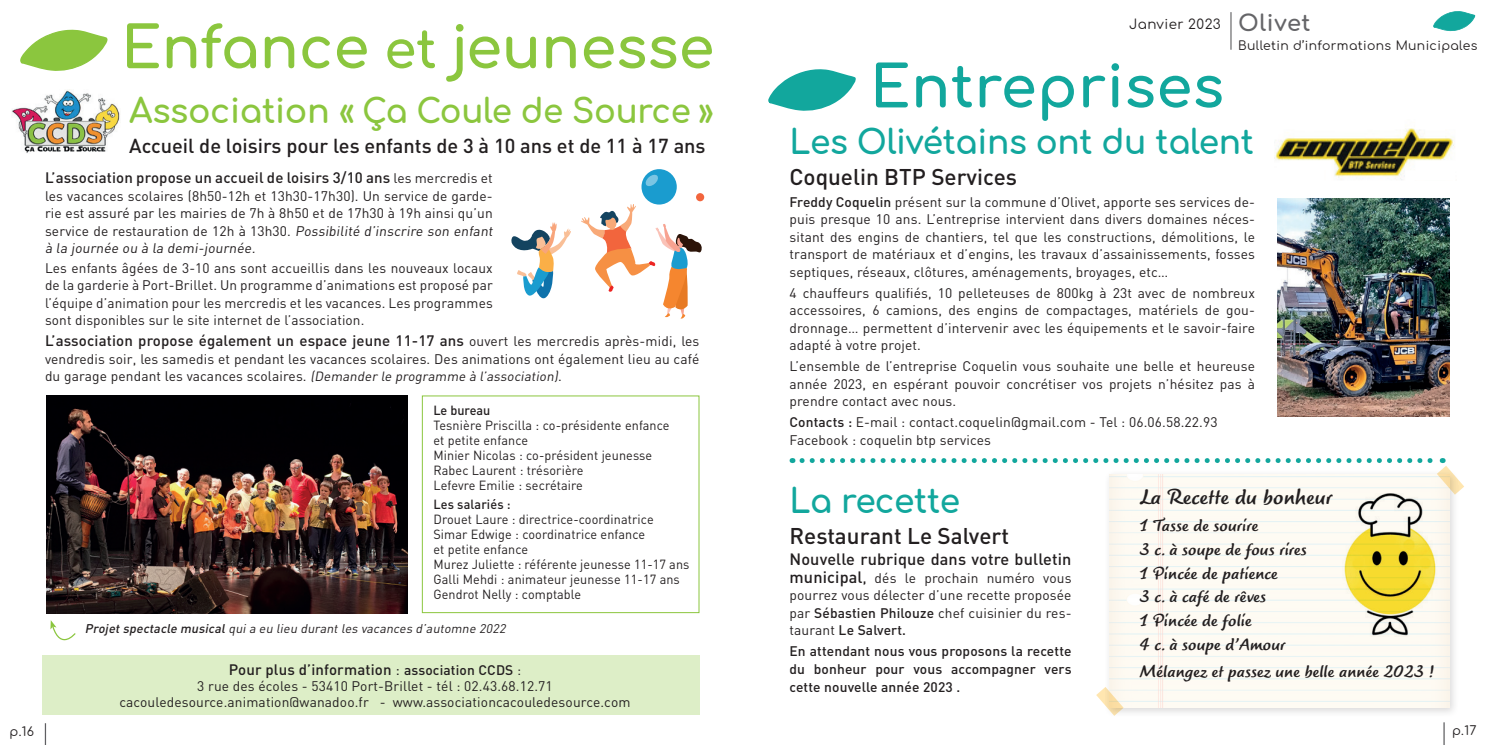
<style>
.page{position:relative;width:1489px;height:745px;background:#fff}
.page>*{position:absolute;margin:0;border:0;box-sizing:border-box;transform-origin:0 0}
.t1{font:700 57.5px "Comfortaa";color:#8bc63e}
.t2{font:700 57.5px "Comfortaa";letter-spacing:.01em;color:#12a79d}
.t3{font:700 33.75px "Comfortaa";letter-spacing:-.01em;color:#12a79d}
.t4{font:700 33.75px "Comfortaa";letter-spacing:-.01em;color:#8bc63e}
.t5{font:25px "Cheese";letter-spacing:.01em;color:#231f20}
.t6{font:500 22.5px "DIN";color:#231f20}
.t7{font:700 22.5px "Comfortaa";letter-spacing:.03em;color:#656568}
.t8{font:20px/23.8px "Cheese";letter-spacing:.01em;color:#231f20}
.t9{font:500 20px "DIN";color:#231f20}
.t10{font:500 16.25px "DIN";letter-spacing:.01em;color:#231f20}
.t11{font:500 15px "DIN";letter-spacing:.01em;color:#231f20}
.t12{font:13.75px/17.5px "DIN";letter-spacing:.01em;color:#231f20;text-align:justify}
.t13{font:500 13.75px/17.5px "DIN";letter-spacing:.01em;color:#231f20;text-align:justify}
.t14{font:13.5px "Comfortaa";letter-spacing:.03em;color:#231f20}
.t15{font:13.12px/15px "DIN";letter-spacing:.01em;color:#231f20;scale:.96 1}
.t16{font:500 13.12px "DIN";letter-spacing:.01em;color:#231f20;scale:.96 1}
.t17{font:italic 12.5px "DIN";color:#231f20}
.t18{font:12.5px "Comfortaa";color:#231f20}
.t19{font:12.38px "Comfortaa";letter-spacing:.03em;color:#231f20}
.s1{font-size:52.5px}
.s2{font-weight:500}
.s3{font-weight:500;font-size:16.25px}
.s4{font-weight:400;font-size:13.75px}
.s5{font-style:italic;font-size:13.25px}
.s6{font-weight:400}
.s7{font-size:13.75px}
</style>
<div class="page">
<div style="left:1103px;top:469px;width:356px;height:248px;background:#231f20;opacity:.75"></div>
<img style="left:1108px;top:494px;width:341px;height:213px">
<hr style="left:1230px;top:12px;width:1px;height:38px;background:#5f5f62">
<svg style="left:45px;top:723px;width:1px;height:21px"></svg>
<img style="left:1277px;top:198px;width:172px;height:218px">
<div style="left:42px;top:655px;width:657px;height:59px;background:#ddeec7"></div>
<svg style="left:1443px;top:722px;width:1px;height:22px"></svg>
<img style="left:46px;top:395px;width:361px;height:217px">
<img style="left:12px;top:89px;width:108px;height:64px">
<svg style="left:20px;top:29px;width:88px;height:42px"></svg>
<svg style="left:768px;top:69px;width:88px;height:42px"></svg>
<svg style="left:1433px;top:11px;width:43px;height:21px"></svg>
<img style="left:1274px;top:128px;width:181px;height:52px">
<svg style="left:802px;top:458px;width:661px;height:36px"></svg>
<svg style="left:1096px;top:686px;width:27px;height:29px"></svg>
<img style="left:1342px;top:493px;width:98px;height:143px">
<div style="left:696px;top:193px;width:8px;height:8px;background:#f2653d;border-radius:50%"></div>
<svg style="left:581px;top:204px;width:121px;height:114px"></svg>
<div style="left:641px;top:169px;width:35px;height:35px;background:#1a9ccf;border-radius:50%"></div>
<svg style="left:645px;top:175px;width:13px;height:11px"></svg>
<svg style="left:511px;top:222px;width:60px;height:77px"></svg>
<svg style="left:50px;top:620px;width:26px;height:21px"></svg>
<p class="t18" style="left:10px;top:720px;width:26px">p.16</p>
<h3 class="t7" style="left:1237px;top:2px;width:74px">Olivet</h3>
<p class="t19" style="left:1237px;top:34px;width:241px">Bulletin d’informations Municipales</p>
<h1 class="t1" style="left:121px;top:-5px;width:594px">Enfance <span class="s1">et</span> jeunesse</h1>
<p class="t14" style="left:1128px;top:12px;width:93px">Janvier 2023</p>
<h1 class="t2" style="left:870px;top:35px;width:355px">Entreprises</h1>
<h2 class="t3" style="left:789px;top:111px;width:466px">Les Olivétains ont du talent</h2>
<h3 class="t6" style="left:789px;top:163px;width:229px">Coquelin BTP Services</h3>
<p class="t12" style="left:789px;top:192px;width:467px"><span class="s2">Freddy Coquelin</span> présent sur la commune d’Olivet, apporte ses services de&shy;puis presque 10 ans. L’entreprise intervient dans divers domaines néces&shy;sitant des engins de chantiers, tel que les constructions, démolitions, le transport de matériaux et d’engins, les travaux d’assainissements, fosses septiques, réseaux, clôtures, aménagements, broyages, etc…</p>
<p class="t12" style="left:789px;top:283px;width:467px">4 chauffeurs qualifiés, 10 pelleteuses de 800kg à 23t avec de nombreux accessoires, 6 camions, des engins de compactages, matériels de gou&shy;dronnage… permettent d’intervenir avec les équipements et le savoir-faire adapté à votre projet.</p>
<p class="t12" style="left:789px;top:357px;width:467px">L’ensemble de l’entreprise Coquelin vous souhaite une belle et heureuse année 2023, en espérant pouvoir concrétiser vos projets n’hésitez pas à prendre contact avec nous.</p>
<p class="t12" style="left:789px;top:413px;width:429px"><span class="s2">Contacts :</span> E-mail : contact.coquelin@gmail.com - Tel : 06.06.58.22.93<br>Facebook : coquelin btp services</p>
<h2 class="t3" style="left:789px;top:469px;width:172px">La recette</h2>
<h3 class="t6" style="left:789px;top:521px;width:221px">Restaurant Le Salvert</h3>
<p class="t10" style="left:789px;top:548px;width:283px">Nouvelle rubrique dans votre bulletin</p>
<p class="t12" style="left:789px;top:568px;width:283px"><span class="s3">municipal</span><span class="s2">,</span> dés le prochain numéro vous pourrez vous délecter d’une recette proposée par <span class="s2">Sébastien Philouze</span> chef cuisinier du res&shy;taurant <span class="s2">Le Salvert.</span></p>
<p class="t13" style="left:789px;top:642px;width:283px">En attendant nous vous proposons la recette du bonheur pour vous accompagner vers cette nouvelle année 2023 .</p>
<h2 class="t4" style="left:129px;top:80px;width:586px">Association « Ça Coule de Source »</h2>
<h3 class="t9" style="left:129px;top:133px;width:578px">Accueil de loisirs pour les enfants de 3 à 10 ans et de 11 à 17 ans</h3>
<p class="t11" style="left:45px;top:168px;width:449px">L’association propose un accueil de loisirs 3/10 ans <span class="s4">les mercredis et</span></p>
<p class="t12" style="left:45px;top:187px;width:451px;text-align:left">les vacances scolaires (8h50-12h et 13h30-17h30). Un service de garde&shy;rie est assuré par les mairies de 7h à 8h50 et de 17h30 à 19h ainsi qu’un service de restauration de 12h à 13h30. Possibilité d’inscrire son enfant à la journée ou à la demi-journée.</p>
<p class="t12" style="left:45px;top:258px;width:449px">Les enfants âgées de 3-10 ans sont accueillis dans les nouveaux locaux de la garderie à Port-Brillet. Un programme d’animations est proposé par l’équipe d’animation pour les mercredis et les vacances. Les programmes sont disponibles sur le site internet de l’association.</p>
<p class="t11" style="left:45px;top:331px;width:656px">L’association propose également un espace jeune 11-17 ans <span class="s4">ouvert les mercredis après-midi, les</span></p>
<p class="t12" style="left:45px;top:349px;width:656px">vendredis soir, les samedis et pendant les vacances scolaires. Des animations ont également lieu au café du garage pendant les vacances scolaires. <span class="s5">(Demander le programme à l’association)</span>.</p>
<p class="t16" style="left:433px;top:402px;width:61px">Le bureau</p>
<p class="t15" style="left:433px;top:417px;width:247px">Tesnière Priscilla : co-présidente enfance et petite enfance<br>Minier Nicolas : co-président jeunesse<br>Rabec Laurent : trésorière<br>Lefevre Emilie : secrétaire</p>
<p class="t16" style="left:433px;top:495px;width:82px">Les salariés :</p>
<p class="t15" style="left:433px;top:511px;width:268px">Drouet Laure : directrice-coordinatrice Simar Edwige : coordinatrice enfance<br>et petite enfance<br>Murez Juliette : référente jeunesse 11-17 ans Galli Mehdi : animateur jeunesse 11-17 ans Gendrot Nelly : comptable</p>
<h3 class="t5" style="left:1139px;top:484px;width:194px">La Recette du bonheur</h3>
<h3 class="t8" style="left:1139px;top:513px;width:169px">1 Tasse de sourire<br>3 c. à soupe de fous rires<br>1 Pincée de patience<br>3 c. à café de rêves<br>1 Pincée de folie<br>4 c. à soupe d’Amour</h3>
<h3 class="t8" style="left:1139px;top:659px;width:296px">Mélangez et passez une belle année 2023 !</h3>
<p class="t17" style="left:85px;top:620px;width:425px"><span class="s2">Projetspectacle musical</span>quia eu lieu durantles vacances d’automne 2022</p>
<p class="t11" style="left:229px;top:659px;width:294px">Pour plus d’information <span class="s6">:</span> <span class="s7">association CCDS</span> <span class="s4">:</span></p>
<p class="t12" style="left:119px;top:677px;width:512px;line-height:16.2px;text-align:center">3 rue des écoles - 53410 Port-Brillet - tél : 02.43.68.12.71 cacouledesource.animation@wanadoo.fr - www.associationcacouledesource.com</p>
<p class="t18" style="left:1451px;top:719px;width:26px">p.17</p>
</div>
